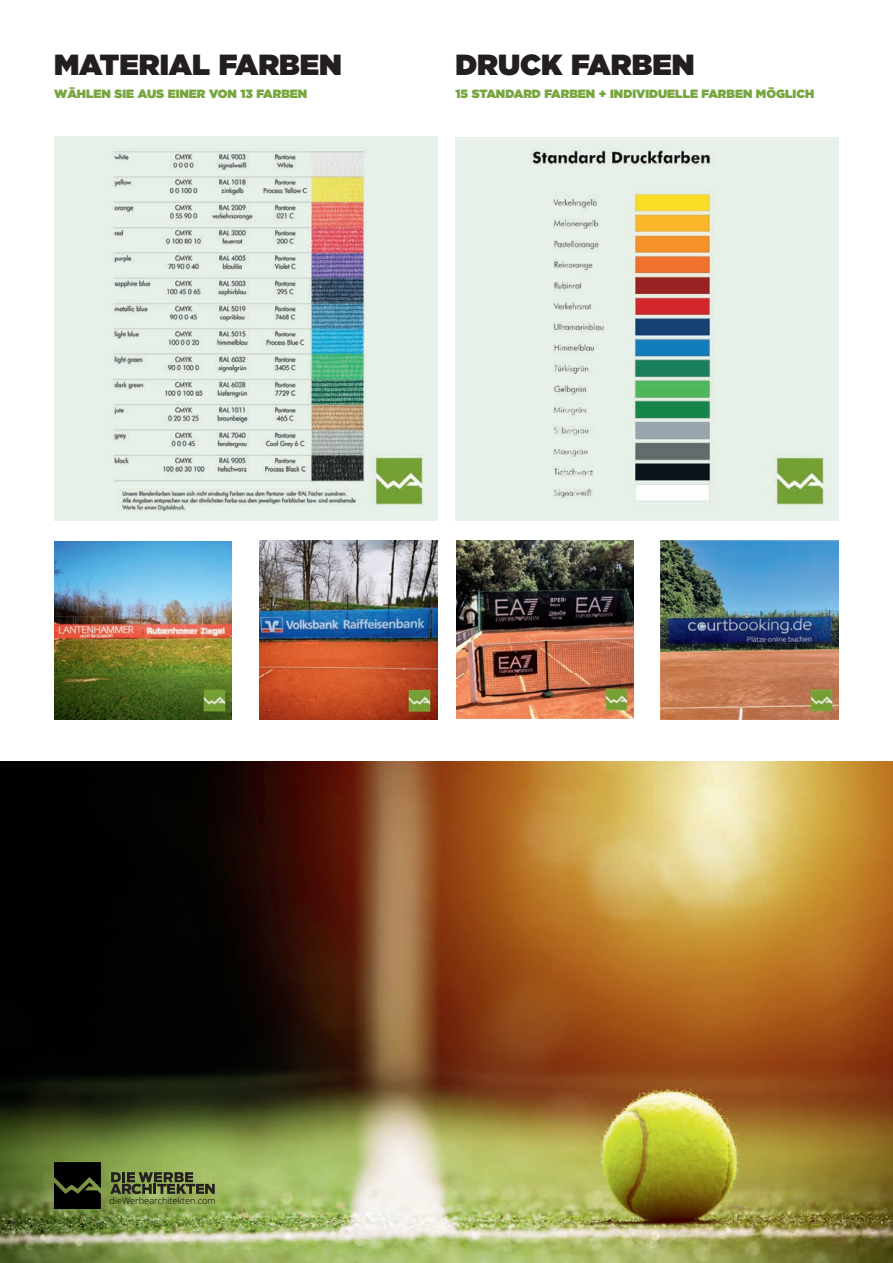
<style>
.page{position:relative;width:893px;height:1263px;background:#fff}
.page>*{position:absolute;margin:0;border:0;box-sizing:border-box;transform-origin:0 0}
.t1{font:900 29.1px "Gotham";color:#231f20}
.t2{font:900 12px "Gotham";color:#77a540}
.t3{font:300 9.15px "Open Sans";color:#000001}
</style>
<div class="page">
<img style="left:54px;top:541px;width:178px;height:178px">
<img style="left:259px;top:541px;width:178px;height:178px">
<img style="left:456px;top:541px;width:178px;height:177px">
<img style="left:661px;top:541px;width:178px;height:178px">
<img style="left:455px;top:137px;width:384px;height:384px">
<img style="left:54px;top:137px;width:383px;height:383px">
<img style="left:0;top:761px;width:893px;height:502px">
<svg style="left:54px;top:1162px;width:47px;height:47px;background:#10130a"></svg>
<svg style="left:110px;top:1172px;width:105px;height:22px;background:#5d683d"></svg>
<h1 class="t1" style="left:54px;top:44px;width:289px">MATERIAL FARBEN</h1>
<p class="t2" style="left:54px;top:85px;width:255px">WÄHLEN SIE AUS EINER VON 13 FARBEN</p>
<h1 class="t1" style="left:455px;top:44px;width:240px">DRUCK FARBEN</h1>
<p class="t2" style="left:455px;top:85px;width:360px">15 STANDARD FARBEN + INDIVIDUELLE FARBEN MÖGLICH</p>
<p class="t3" style="left:110px;top:1195px;width:107px">dieWerbearchitekten.com</p>
</div>
